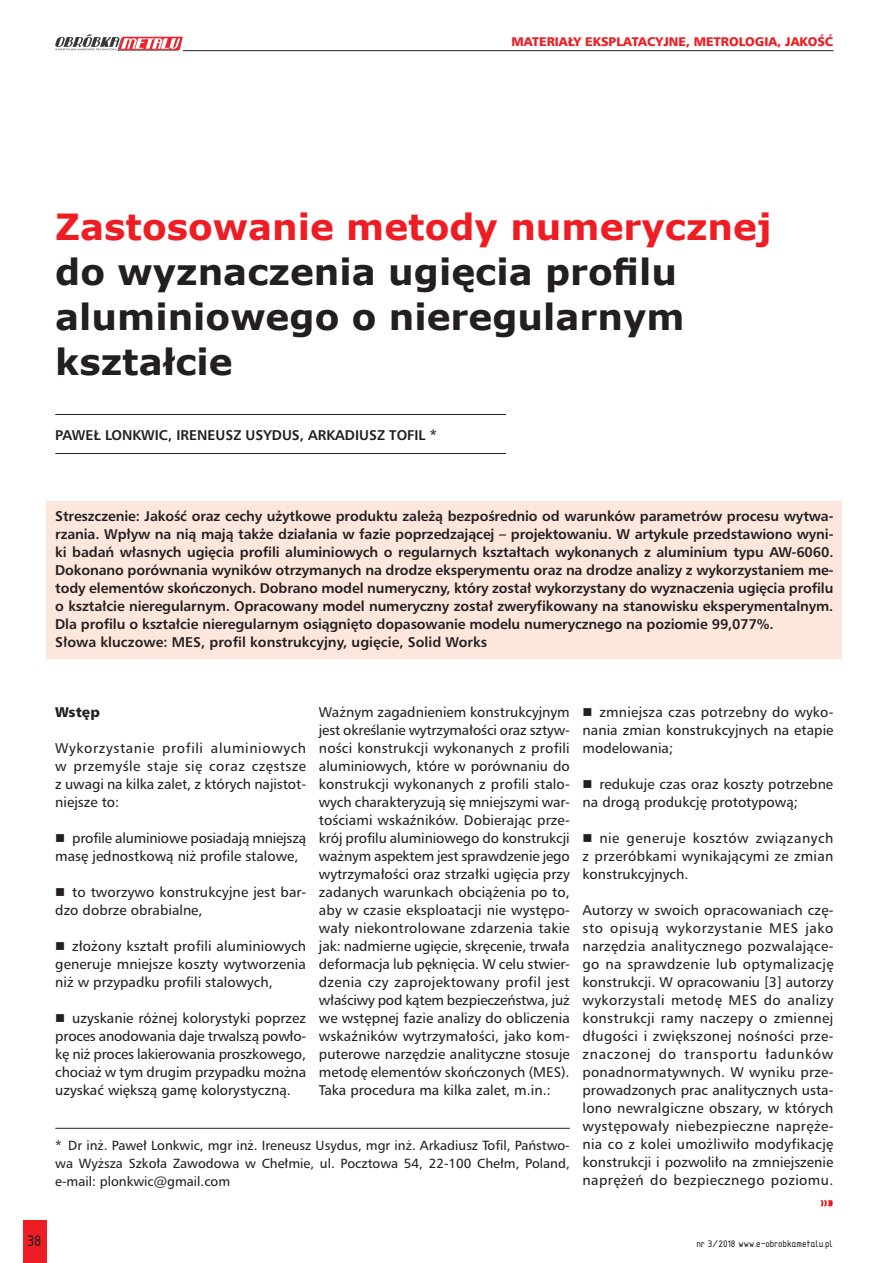
<style>
.page{position:relative;width:893px;height:1263px;background:#fff}
.page>*{position:absolute;margin:0;border:0;box-sizing:border-box;transform-origin:0 0}
.tytul_24_30{font:700 36px/45px "Verdana";color:#231f20}
.tekst_główny_9_12{font:13.5px/18px "Humnst 777 PL";color:#231f20;text-align:justify}
.wstęp_9_12_na_apli{font:700 13.5px/18px "Humnst 777 PL";color:#231f20;text-align:justify}
.autorzy_9_12{font:700 13.5px "Humnst 777 PL";color:#231f20}
.tytul_w_tekscie_9_12{font:13.5px "Humnst 777 Blk PL";color:#231f20}
.notki_8_5_12{font:12.75px/18px "Humnst 777 PL";color:#231f20;text-align:justify}
.zywa_lewa{font:12px "Humnst 777 Blk PL";color:#ee1d23}
.t1{font:12px "Techniczna Pomoc";color:#231f20}
.t2{font:7.5px "Techniczna Pomoc";color:#231f20}
.s1{color:#ee1d23}
</style>
<div class="page">
<hr style="left:183px;top:50px;width:650px;height:1px;background:#231f20">
<svg style="left:55px;top:34px;width:128px;height:17px"></svg>
<div style="left:23px;top:1220px;width:24px;height:43px;background:#ee1d23"></div>
<div style="left:47px;top:502px;width:795px;height:157px;background:#fde7dc"></div>
<hr style="left:55px;top:414px;width:451px;height:1px;background:#231f20">
<hr style="left:55px;top:453px;width:451px;height:1px;background:#231f20">
<hr style="left:55px;top:1128px;width:515px;height:1px;background:#231f20">
<svg style="left:821px;top:1200px;width:12px;height:6px"></svg>
<p class="zywa_lewa" style="left:511px;top:33px;width:324px">MATERIAŁY EKSPLATACYJNE, METROLOGIA, JAKOŚĆ</p>
<p class="tytul_24_30" style="left:55px;top:204px;width:718px"><span class="s1">Zastosowanie metody numerycznej </span>do wyznaczenia ugięcia profilu aluminiowego o nieregularnym kształcie</p>
<p class="autorzy_9_12" style="left:55px;top:427px;width:383px">PAWEŁ LONKWIC, IRENEUSZ USYDUS, ARKADIUSZ TOFIL *</p>
<p class="wstęp_9_12_na_apli" style="left:55px;top:507px;width:780px">Streszczenie: Jakość oraz cechy użytkowe produktu zależą bezpośrednio od warunków parametrów procesu wytwa&shy;rzania. Wpływ na nią mają także działania w fazie poprzedzającej – projektowaniu. W artykule przedstawiono wyni&shy;ki badań własnych ugięcia profili aluminiowych o regularnych kształtach wykonanych z aluminium typu AW-6060.<br>Dokonano porównania wyników otrzymanych na drodze eksperymentu oraz na drodze analizy z wykorzystaniem me&shy;tody elementów skończonych. Dobrano model numeryczny, który został wykorzystany do wyznaczenia ugięcia profilu o kształcie nieregularnym. Opracowany model numeryczny został zweryfikowany na stanowisku eksperymentalnym.<br>Dla profilu o kształcie nieregularnym osiągnięto dopasowanie modelu numerycznego na poziomie 99,077%.</p>
<p class="wstęp_9_12_na_apli" style="left:55px;top:633px;width:433px">Słowa kluczowe: MES, profil konstrukcyjny, ugięcie, Solid Works</p>
<p class="tekst_główny_9_12" style="left:319px;top:703px;width:252px">Ważnym zagadnieniem konstrukcyjnym jest określanie wytrzymałości oraz sztyw&shy;ności konstrukcji wykonanych z profili aluminiowych, które w porównaniu do konstrukcji wykonanych z profili stalo&shy;wych charakteryzują się mniejszymi war&shy;tościami wskaźników. Dobierając prze&shy;krój profilu aluminiowego do konstrukcji ważnym aspektem jest sprawdzenie jego wytrzymałości oraz strzałki ugięcia przy zadanych warunkach obciążenia po to, aby w czasie eksploatacji nie występo&shy;wały niekontrolowane zdarzenia takie jak: nadmierne ugięcie, skręcenie, trwała deformacja lub pęknięcia. W celu stwier&shy;dzenia czy zaprojektowany profil jest właściwy pod kątem bezpieczeństwa, już we wstępnej fazie analizy do obliczenia wskaźników wytrzymałości, jako kom&shy;puterowe narzędzie analityczne stosuje metodę elementów skończonych (MES).<br>Taka procedura ma kilka zalet, m.in.:</p>
<p class="tekst_główny_9_12" style="left:583px;top:703px;width:252px;text-indent:17px">zmniejsza czas potrzebny do wyko&shy;nania zmian konstrukcyjnych na etapie modelowania;</p>
<p class="tytul_w_tekscie_9_12" style="left:55px;top:703px;width:46px">Wstęp</p>
<p class="tekst_główny_9_12" style="left:55px;top:739px;width:252px">Wykorzystanie profili aluminiowych w przemyśle staje się coraz częstsze z uwagi na kilka zalet, z których najistot&shy;niejsze to:</p>
<p class="tekst_główny_9_12" style="left:55px;top:829px;width:252px;text-indent:17px">profile aluminiowe posiadają mniejszą masę jednostkową niż profile stalowe,</p>
<p class="tekst_główny_9_12" style="left:55px;top:883px;width:252px;text-indent:17px">to tworzywo konstrukcyjne jest bar&shy;dzo dobrze obrabialne,</p>
<p class="tekst_główny_9_12" style="left:55px;top:937px;width:252px;text-indent:17px">złożony kształt profili aluminiowych generuje mniejsze koszty wytworzenia niż w przypadku profili stalowych,</p>
<p class="tekst_główny_9_12" style="left:55px;top:1009px;width:252px;text-indent:17px">uzyskanie różnej kolorystyki poprzez proces anodowania daje trwalszą powło&shy;kę niż proces lakierowania proszkowego, chociaż w tym drugim przypadku można uzyskać większą gamę kolorystyczną.</p>
<p class="tekst_główny_9_12" style="left:583px;top:775px;width:252px;text-indent:17px">redukuje czas oraz koszty potrzebne na drogą produkcję prototypową;</p>
<p class="tekst_główny_9_12" style="left:583px;top:829px;width:252px;text-indent:17px">nie generuje kosztów związanych z przeróbkami wynikającymi ze zmian konstrukcyjnych.</p>
<p class="tekst_główny_9_12" style="left:583px;top:901px;width:253px">Autorzy w swoich opracowaniach czę&shy;sto opisują wykorzystanie MES jako narzędzia analitycznego pozwalające&shy;go na sprawdzenie lub optymalizację konstrukcji. W opracowaniu [3] autorzy wykorzystali metodę MES do analizy konstrukcji ramy naczepy o zmiennej długości i zwiększonej nośności prze&shy;znaczonej do transportu ładunków ponadnormatywnych. W wyniku prze&shy;prowadzonych prac analitycznych usta&shy;lono newralgiczne obszary, w których występowały niebezpieczne napręże&shy;nia co z kolei umożliwiło modyfikację konstrukcji i pozwoliło na zmniejszenie naprężeń do bezpiecznego poziomu.</p>
<p class="notki_8_5_12" style="left:55px;top:1136px;width:516px">* Dr inż. Paweł Lonkwic, mgr inż. Ireneusz Usydus, mgr inż. Arkadiusz Tofil, Państwo&shy;wa Wyższa Szkoła Zawodowa w Chełmie, ul. Pocztowa 54, 22-100 Chełm, Poland, e-mail: plonkwic@gmail.com</p>
<p class="t1" style="left:28px;top:1233px;width:16px">38</p>
<p class="t2" style="left:697px;top:1238px;width:138px">nr 3/2018 www.e-obrobkametalu.pl</p>
</div>
